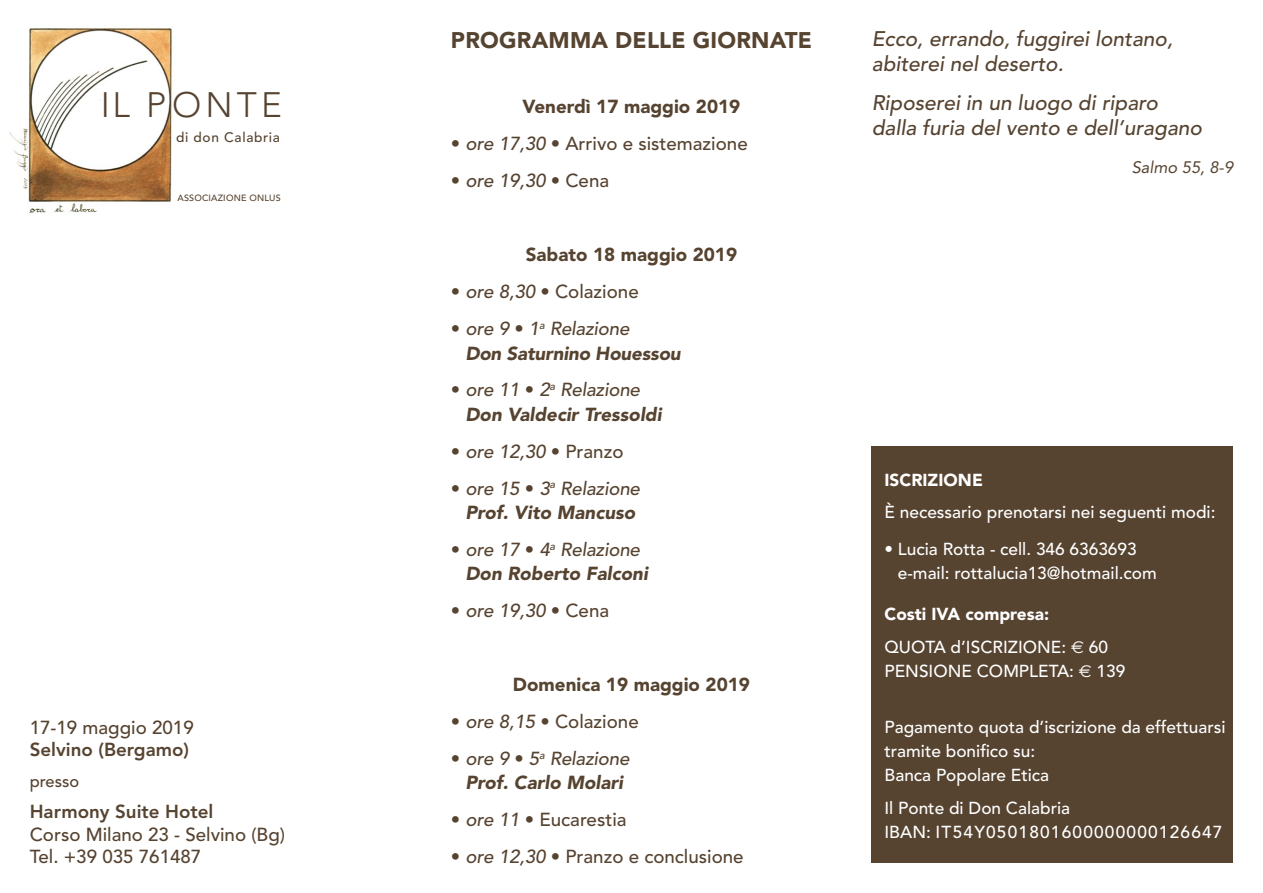
<style>
.page{position:relative;width:1263px;height:893px;background:#fff}
.page>*{position:absolute;margin:0;border:0;box-sizing:border-box;transform-origin:0 0}
.t1{font:300 35.1px "Avenir";letter-spacing:.12em;color:#564330}
.t2{font:900 22.5px "Avenir";letter-spacing:.01em;color:#564330}
.t3{font:italic 500 21px/25.5px "Avenir";color:#564330}
.t4{font:500 18.75px/22.5px "Avenir";color:#564330}
.t5{font:italic 900 18.75px/24.2px "Avenir";color:#564330}
.t6{font:900 18.75px "Avenir";color:#564330}
.t7{font:800 18.75px "Avenir";color:#564330}
.t8{font:italic 500 18.75px "Avenir";color:#564330}
.t9{font:500 17.25px/24px "Avenir";color:#fff}
.t10{font:500 17.25px/24px "Avenir";letter-spacing:.07em;color:#fff}
.t11{font:900 17.25px "Avenir";color:#fff}
.t12{font:italic 16.5px "Avenir";color:#564330}
.t13{font:500 16.5px "Avenir";color:#564330}
.t14{font:500 13.65px "Avenir";letter-spacing:.05em;color:#564330}
.t15{font:500 9px "Avenir";letter-spacing:.02em;color:#564330}
.s1{font-style:italic}
.s2{font-style:normal}
.s3{font-weight:500;font-style:normal}
.s4{font-weight:500}
.s5{font-weight:900}
.s6{font-family:"Euro Sans";font-weight:400}
</style>
<div class="page">
<img style="left:9px;top:27px;width:163px;height:186px">
<div style="left:872px;top:446px;width:361px;height:417px;background:#564330"></div>
<h1 class="t1" style="left:101px;top:84px;width:183px">IL PONTE</h1>
<p class="t14" style="left:176px;top:130px;width:106px">di don Calabria</p>
<p class="t15" style="left:178px;top:192px;width:105px">ASSOCIAZIONE ONLUS</p>
<p class="t4" style="left:30px;top:716px;width:166px">17-19 maggio 2019</p>
<p class="t7" style="left:30px;top:739px;width:161px">Selvino (Bergamo)</p>
<p class="t13" style="left:30px;top:772px;width:51px">presso</p>
<p class="t7" style="left:30px;top:801px;width:185px">Harmony Suite Hotel</p>
<p class="t4" style="left:30px;top:823px;width:257px">Corso Milano 23 - Selvino (Bg)<br>Tel. +39 035 761487</p>
<h2 class="t2" style="left:451px;top:26px;width:362px">PROGRAMMA DELLE GIORNATE</h2>
<p class="t6" style="left:523px;top:95px;width:219px">Venerdì 17 maggio 2019</p>
<p class="t4" style="left:451px;top:133px;width:299px">• <span class="s1">ore 17,30</span> • Arrivo e sistemazione</p>
<p class="t8" style="left:451px;top:170px;width:160px"><span class="s2">•</span> ore 19,30 <span class="s2">• Cena</span></p>
<p class="t6" style="left:526px;top:243px;width:213px">Sabato 18 maggio 2019</p>
<p class="t4" style="left:451px;top:281px;width:189px">• <span class="s1">ore 8,30</span> • Colazione</p>
<p class="t5" style="left:465px;top:317px;width:217px;text-indent:-15px"><span class="s3">•</span> <span class="s4">ore 9</span> <span class="s3">•</span> <span class="s4">1</span><sup>a</sup> <span class="s4">Relazione<br></span>Don Saturnino Houessou</p>
<p class="t5" style="left:465px;top:378px;width:198px;text-indent:-15px"><span class="s3">•</span> <span class="s4">ore 11</span> <span class="s3">•</span> <span class="s4">2</span><sup>a</sup> <span class="s4">Relazione<br></span>Don Valdecir Tressoldi</p>
<p class="t4" style="left:451px;top:440px;width:174px">• <span class="s1">ore 12,30</span> • Pranzo</p>
<p class="t5" style="left:451px;top:476px;width:191px;text-align:center"><span class="s3">•</span> <span class="s4">ore 15</span> <span class="s3">•</span> <span class="s4">3</span><sup>a</sup> <span class="s4">Relazione<br></span>Prof. Vito Mancuso</p>
<p class="t5" style="left:465px;top:537px;width:184px;text-indent:-15px"><span class="s3">•</span> <span class="s4">ore 17</span> <span class="s3">•</span> <span class="s4">4</span><sup>a</sup> <span class="s4">Relazione<br></span>Don Roberto Falconi</p>
<p class="t8" style="left:451px;top:600px;width:160px"><span class="s2">•</span> ore 19,30 <span class="s2">• Cena</span></p>
<p class="t6" style="left:513px;top:673px;width:239px">Domenica 19 maggio 2019</p>
<p class="t4" style="left:451px;top:711px;width:189px">• <span class="s1">ore 8,15</span> • Colazione</p>
<p class="t5" style="left:451px;top:746px;width:180px;text-align:center"><span class="s3">•</span> <span class="s4">ore 9</span> <span class="s3">•</span> <span class="s4">5</span><sup>a</sup> <span class="s4">Relazione<br></span>Prof. Carlo Molari</p>
<p class="t4" style="left:451px;top:809px;width:177px">• <span class="s1">ore 11</span> • Eucarestia</p>
<p class="t4" style="left:451px;top:846px;width:294px">• <span class="s1">ore 12,30</span> • Pranzo e conclusione</p>
<p class="t3" style="left:872px;top:26px;width:303px">Ecco, errando, fuggirei lontano, abiterei nel deserto.</p>
<p class="t3" style="left:872px;top:90px;width:332px">Riposerei in un luogo di riparo dalla furia del vento e dell’uragano</p>
<p class="t12" style="left:1132px;top:158px;width:103px">Salmo 55, 8-9</p>
<p class="t11" style="left:884px;top:469px;width:100px">ISCRIZIONE</p>
<p class="t9" style="left:884px;top:501px;width:333px">È necessario prenotarsi nei seguenti modi:</p>
<p class="t9" style="left:898px;top:537px;width:260px;text-indent:-13px">• Lucia Rotta - cell. 346 6363693 e-mail: rottalucia13@hotmail.com</p>
<p class="t9" style="left:884px;top:598px;width:225px;line-height:32.5px"><span class="s5">Costi IVA compresa:<br></span>QUOTA d’ISCRIZIONE: <span class="s6">€</span> 60</p>
<p class="t9" style="left:884px;top:659px;width:242px">PENSIONE COMPLETA: <span class="s6">€</span> 139</p>
<p class="t9" style="left:884px;top:715px;width:342px">Pagamento quota d’iscrizione da effettuarsi tramite bonifico su:<br>Banca Popolare Etica</p>
<p class="t10" style="left:884px;top:796px;width:339px">Il Ponte di Don Calabria<br>IBAN: IT54Y0501801600000000126647</p>
</div>
